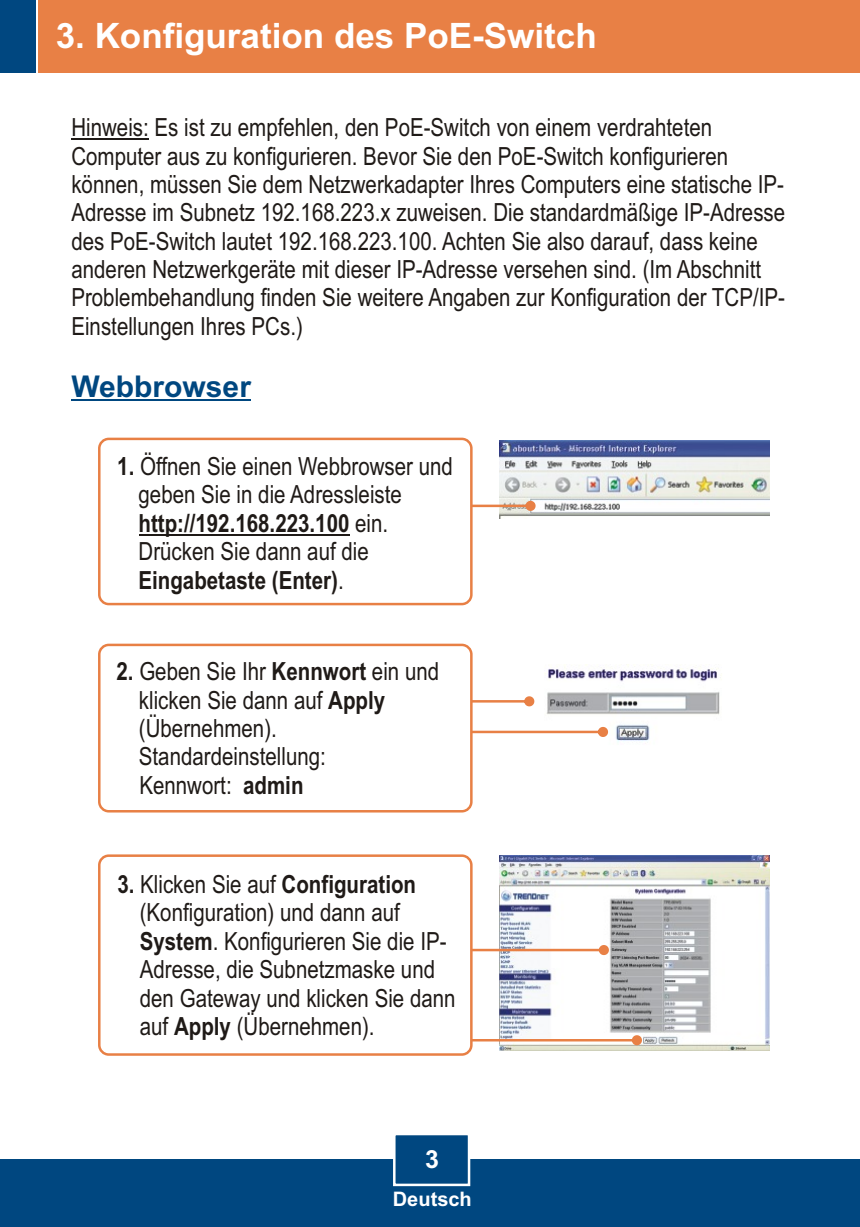
<style>
.page{position:relative;width:860px;height:1227px;background:#fff}
.page>*{position:absolute;margin:0;border:0;box-sizing:border-box;transform-origin:0 0}
.t1{font:700 35px "Arial";color:#fff}
.t2{font:700 30px "Arial";color:#004780}
.t3{font:25px/28.5px "Arial Narrow";color:#1f1a17}
.t4{font:700 25px "Arial";color:#fff}
.t5{font:700 20px "Arial";color:#fff}
.s1{font-weight:700}
</style>
<div class="page">
<div style="left:0;top:1159px;width:859px;height:68px;background:#004780"></div>
<div style="left:39px;top:0;width:820px;height:72px;background:#e88045"></div>
<div style="left:0;top:0;width:36px;height:72px;background:#004780"></div>
<svg style="left:393px;top:1135px;width:78px;height:52px"></svg>
<img style="left:499px;top:855px;width:270px;height:195px">
<img style="left:499px;top:440px;width:270px;height:78px">
<svg style="left:472px;top:501px;width:63px;height:10px"></svg>
<svg style="left:472px;top:696px;width:62px;height:10px"></svg>
<hr style="left:71px;top:399px;width:180px;height:2px;background:#004780">
<hr style="left:71px;top:139px;width:78px;height:1px;background:#1f1a17">
<img style="left:545px;top:664px;width:175px;height:79px">
<svg style="left:472px;top:945px;width:136px;height:10px"></svg>
<svg style="left:472px;top:727px;width:136px;height:10px"></svg>
<div style="left:98px;top:437px;width:374px;height:168px;background:#fff;border:3px solid #e88045;border-radius:9px"></div>
<hr style="left:138px;top:534px;width:211px;height:1px;background:#1f1a17">
<svg style="left:472px;top:1035px;width:169px;height:10px"></svg>
<div style="left:98px;top:854px;width:374px;height:201px;background:#fff;border:3px solid #e88045;border-radius:9px"></div>
<div style="left:98px;top:643px;width:374px;height:169px;background:#fff;border:3px solid #e88045;border-radius:9px"></div>
<h1 class="t1" style="left:56px;top:22px;width:542px">3. Konfiguration des PoE-Switch</h1>
<p class="t3" style="left:71px;top:116px;width:715px">Hinweis: Es ist zu empfehlen, den PoE-Switch von einem verdrahteten Computer aus zu konfigurieren. Bevor Sie den PoE-Switch konfigurieren können, müssen Sie dem Netzwerkadapter Ihres Computers eine statische IP-Adresse im Subnetz 192.168.223.x zuweisen. Die standardmäßige IP-Adresse des PoE-Switch lautet 192.168.223.100. Achten Sie also darauf, dass keine anderen Netzwerkgeräte mit dieser IP-Adresse versehen sind. (Im Abschnitt Problembehandlung finden Sie weitere Angaben zur Konfiguration der TCP/IP-Einstellungen Ihres PCs.)</p>
<p class="t2" style="left:71px;top:375px;width:181px">Webbrowser</p>
<p class="t3" style="left:138px;top:454px;width:316px;text-indent:-21px"><span class="s1">1.</span> Öffnen Sie einen Webbrowser und geben Sie in die Adressleiste <span class="s1">http://192.168.223.100</span> ein.<br>Drücken Sie dann auf die<br><span class="s1">Eingabetaste (Enter)</span>.</p>
<p class="t3" style="left:139px;top:659px;width:302px;text-indent:-22px"><span class="s1">2.</span> Geben Sie Ihr <span class="s1">Kennwort</span> ein und klicken Sie dann auf <span class="s1">Apply </span>(Übernehmen).<br>Standardeinstellung:<br>Kennwort: <span class="s1">admin</span></p>
<p class="t3" style="left:140px;top:872px;width:317px;text-indent:-22px"><span class="s1">3.</span> Klicken Sie auf <span class="s1">Configuration </span>(Konfiguration) und dann auf<br><span class="s1">System</span>. Konfigurieren Sie die IP-<br>Adresse, die Subnetzmaske und den Gateway und klicken Sie dann auf <span class="s1">Apply</span> (Übernehmen).</p>
<p class="t4" style="left:425px;top:1150px;width:15px">3</p>
<p class="t5" style="left:393px;top:1191px;width:80px">Deutsch</p>
</div>
